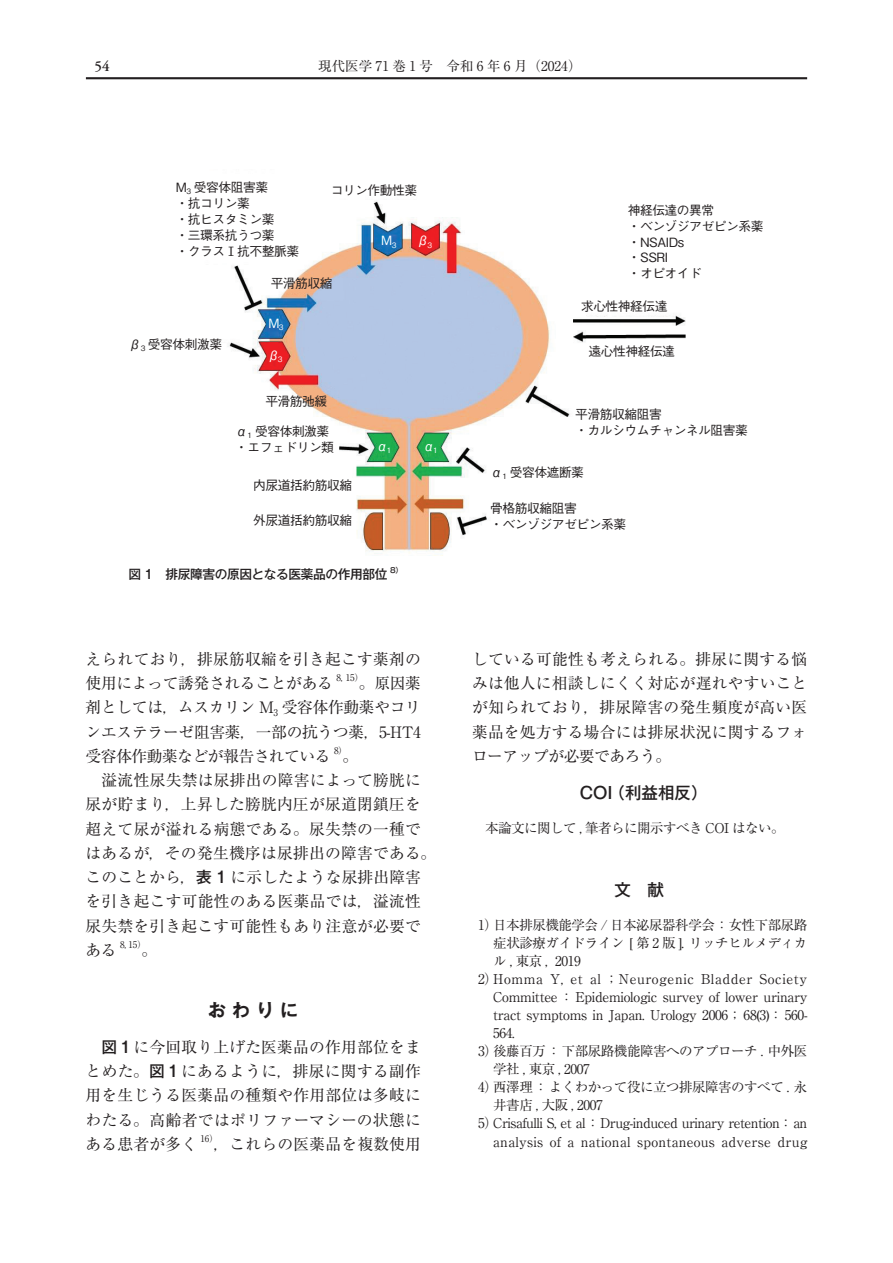
<style>
.page{position:relative;width:893px;height:1263px;background:#fff}
.page>*{position:absolute;margin:0;border:0;box-sizing:border-box;transform-origin:0 0}
.t1{font:700 18px "Gothic MB101 Pro De";color:#231f20}
.t2{font:500 16.5px "Gothic MB101 Pro";color:#231f20}
.t3{font:15.75px/24.3px "Ryumin Pro";letter-spacing:.015em;color:#231f20;text-align:justify}
.t4{font:600 15px "Adobe Garamond";color:#231f20}
.t5{font:13.5px/18px "Ryumin Pro";letter-spacing:-.035em;color:#231f20;text-align:justify}
.t6{font:13.5px "Ryumin Pro";color:#231f20}
.t7{font:500 12.75px "Gothic BBB Pro";letter-spacing:-.035em;color:#231f20}
.t8{font:500 12.75px "Gothic MB101 Pro";letter-spacing:-.035em;color:#231f20}
.t9{font:500 12.75px "Gothic BBB Pro";color:#fff}
.t10{font:9.15px "Ryumin Pro";color:#231f20}
.t11{font:500 7.5px "Gothic MB101 Pro";color:#231f20}
.s1{font-family:"Gothic MB101 Pro";font-weight:500}
</style>
<div class="page">
<img style="left:219px;top:201px;width:467px;height:353px">
<hr style="left:86px;top:77px;width:721px;height:2px;background:#231f20">
<p class="t4" style="left:94px;top:58px;width:17px">54</p>
<p class="t6" style="left:318px;top:55px;width:265px">現代医学 71 巻 1 号　令和 6 年 6 月（2024）</p>
<p class="t7" style="left:176px;top:177px;width:94px">M<sub>3</sub> 受容体阻害薬</p>
<p class="t7" style="left:176px;top:193px;width:76px">・抗コリン薬</p>
<p class="t7" style="left:176px;top:209px;width:100px">・抗ヒスタミン薬</p>
<p class="t7" style="left:176px;top:225px;width:100px">・三環系抗うつ薬</p>
<p class="t7" style="left:176px;top:241px;width:125px">・クラスⅠ抗不整脈薬</p>
<p class="t7" style="left:331px;top:180px;width:88px">コリン作動性薬</p>
<p class="t9" style="left:381px;top:230px;width:17px">M<sub>3</sub></p>
<p class="t9" style="left:416px;top:230px;width:17px">β<sub>3</sub></p>
<p class="t7" style="left:271px;top:273px;width:63px">平滑筋収縮</p>
<p class="t7" style="left:128px;top:334px;width:95px">β<sub>3</sub> 受容体刺激薬</p>
<p class="t9" style="left:268px;top:313px;width:17px">M<sub>3</sub></p>
<p class="t9" style="left:267px;top:345px;width:17px">β<sub>3</sub></p>
<p class="t7" style="left:265px;top:391px;width:63px">平滑筋弛緩</p>
<p class="t7" style="left:628px;top:200px;width:88px">神経伝達の異常</p>
<p class="t7" style="left:628px;top:216px;width:137px">・ベンゾジアゼピン系薬</p>
<p class="t7" style="left:628px;top:231px;width:58px">・NSAIDs</p>
<p class="t7" style="left:628px;top:247px;width:42px">・SSRI</p>
<p class="t7" style="left:628px;top:263px;width:76px">・オピオイド</p>
<p class="t7" style="left:581px;top:296px;width:88px">求心性神経伝達</p>
<p class="t7" style="left:588px;top:341px;width:88px">遠心性神経伝達</p>
<p class="t7" style="left:575px;top:404px;width:88px">平滑筋収縮阻害</p>
<p class="t7" style="left:235px;top:421px;width:96px">α<sub>1</sub> 受容体刺激薬</p>
<p class="t7" style="left:575px;top:420px;width:174px">・カルシウムチャンネル阻害薬</p>
<p class="t7" style="left:235px;top:437px;width:100px">・エフェドリン類</p>
<p class="t7" style="left:490px;top:462px;width:95px">α<sub>1</sub> 受容体遮断薬</p>
<p class="t7" style="left:253px;top:475px;width:100px">内尿道括約筋収縮</p>
<p class="t9" style="left:376px;top:436px;width:17px">α<sub>1</sub></p>
<p class="t9" style="left:422px;top:436px;width:17px">α<sub>1</sub></p>
<p class="t7" style="left:253px;top:510px;width:100px">外尿道括約筋収縮</p>
<p class="t8" style="left:128px;top:564px;width:260px">図 1　排尿障害の原因となる医薬品の作用部位</p>
<p class="t11" style="left:390px;top:564px;width:14px">8）</p>
<p class="t7" style="left:490px;top:498px;width:88px">骨格筋収縮阻害</p>
<p class="t7" style="left:490px;top:514px;width:137px">・ベンゾジアゼピン系薬</p>
<p class="t3" style="left:86px;top:646px;width:337px">えられており，排尿筋収縮を引き起こす薬剤の使用によって誘発されることがある</p>
<p class="t10" style="left:336px;top:671px;width:29px">8, 15）</p>
<p class="t3" style="left:86px;top:670px;width:337px;text-indent:273px">。原因薬剤としては，ムスカリン M<sub>3</sub> 受容体作動薬やコリンエステラーゼ阻害薬，一部の抗うつ薬，5-HT4受容体作動薬などが報告されている</p>
<p class="t10" style="left:334px;top:743px;width:15px">8）</p>
<p class="t3" style="left:343px;top:743px;width:17px">。</p>
<p class="t3" style="left:86px;top:767px;width:352px;text-align:left">　溢流性尿失禁は尿排出の障害によって膀胱に尿が貯まり，上昇した膀胱内圧が尿道閉鎖圧を超えて尿が溢れる病態である。尿失禁の一種ではあるが，その発生機序は尿排出の障害である。このことから，<span class="s1">表 1</span> に示したような尿排出障害を引き起こす可能性のある医薬品では，溢流性尿失禁を引き起こす可能性もあり注意が必要である</p>
<p class="t10" style="left:120px;top:937px;width:28px">8, 15）</p>
<p class="t3" style="left:142px;top:937px;width:17px">。</p>
<p class="t1" style="left:208px;top:995px;width:91px">お わ り に</p>
<p class="t3" style="left:86px;top:1034px;width:337px;text-indent:16px"><span class="s1">図１</span>に今回取り上げた医薬品の作用部位をまとめた。<span class="s1">図１</span>にあるように，排尿に関する副作用を生じうる医薬品の種類や作用部位は多岐にわたる。高齢者ではポリファーマシーの状態にある患者が多く</p>
<p class="t10" style="left:201px;top:1131px;width:19px">16）</p>
<p class="t3" style="left:214px;top:1131px;width:209px">，これらの医薬品を複数使用</p>
<p class="t3" style="left:472px;top:646px;width:337px">している可能性も考えられる。排尿に関する悩みは他人に相談しにくく対応が遅れやすいことが知られており，排尿障害の発生頻度が高い医薬品を処方する場合には排尿状況に関するフォローアップが必要であろう。</p>
<p class="t2" style="left:580px;top:778px;width:129px">COI（利益相反）</p>
<p class="t5" style="left:472px;top:818px;width:314px">　本論文に関して , 筆者らに開示すべき COI はない。</p>
<p class="t2" style="left:615px;top:875px;width:51px">文　献</p>
<p class="t5" style="left:493px;top:915px;width:316px;text-indent:-15px">1）日本排尿機能学会 / 日本泌尿器科学会 ： 女性下部尿路症状診療ガイドライン [ 第 2 版 ]. リッチヒルメディカル , 東京 , 2019</p>
<p class="t5" style="left:493px;top:969px;width:316px;text-indent:-15px">2）Homma Y, et al ；Neurogenic Bladder Society Committee ： Epidemiologic survey of lower urinary tract symptoms in Japan. Urology 2006； 68(3)： 560- 564.</p>
<p class="t5" style="left:493px;top:1041px;width:316px;text-indent:-15px">3）後藤百万 ： 下部尿路機能障害へのアプローチ . 中外医学社 , 東京 , 2007</p>
<p class="t5" style="left:493px;top:1077px;width:316px;text-indent:-15px">4）西澤理 ： よくわかって役に立つ排尿障害のすべて . 永井書店 , 大阪 , 2007</p>
<p class="t5" style="left:478px;top:1113px;width:331px;text-align:right">5）Crisafulli S, et al ： Drug-induced urinary retention： an analysis of a national spontaneous adverse drug</p>
</div>
